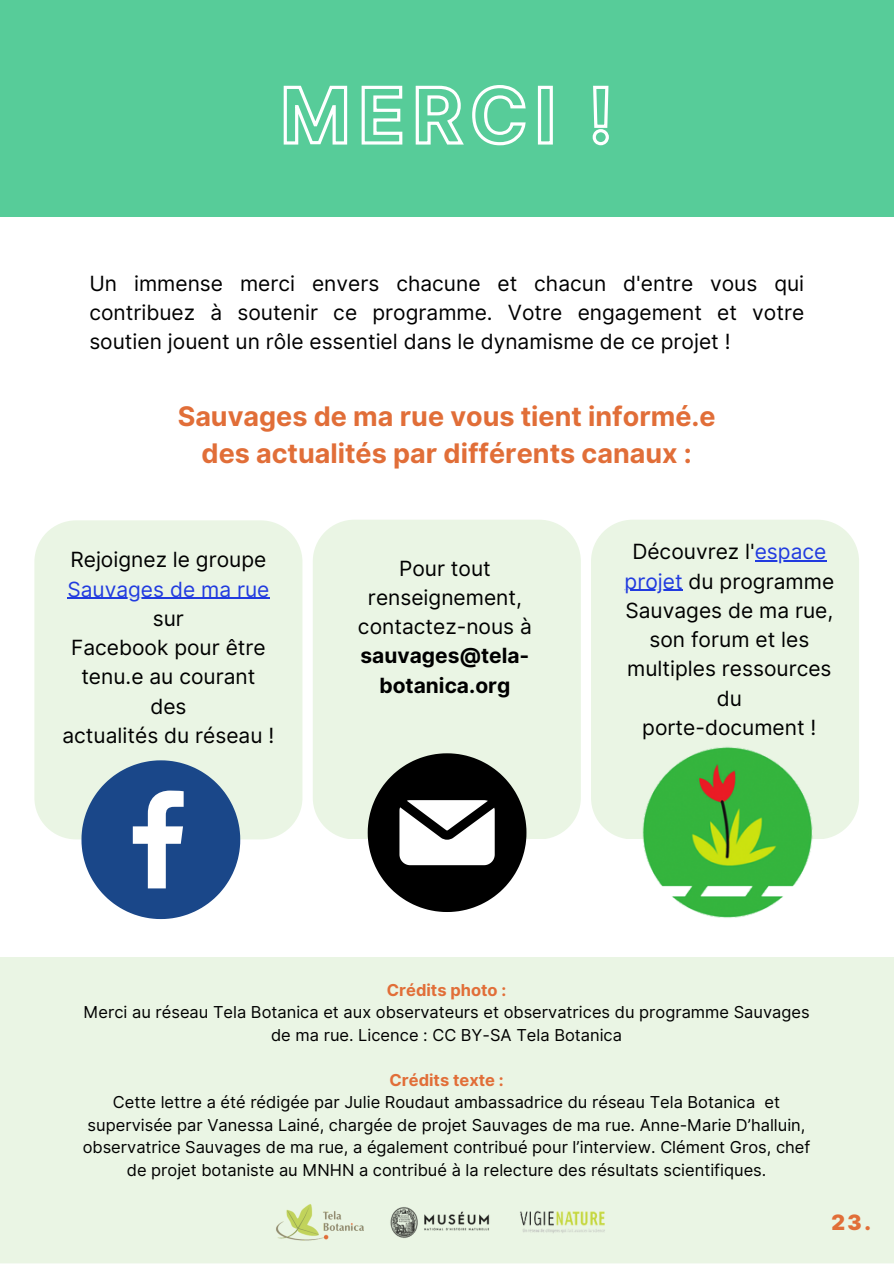
<style>
.page{position:relative;width:894px;height:1264px;background:#fff}
.page>*{position:absolute;margin:0;border:0;box-sizing:border-box;transform-origin:0 0}
.t1{font:700 27px/37.2px "Inter";color:#e16e38;text-align:center}
.t2{font:900 21.15px "Inter";color:#e16e38}
.t3{font:21px/29.2px "Inter";color:#000;text-align:center}
.t4{font:16.5px/22.5px "Inter";color:#000;text-align:center}
.t5{font:700 16.5px "Inter";color:#e16e38}
.s1{color:#213bdf}
.s2{font-weight:700}
</style>
<div class="page">
<div style="left:0;top:0;width:893px;height:216px;background:#57cc99"></div>
<div style="left:0;top:957px;width:893px;height:306px;background:#eaf5e4"></div>
<div style="left:313px;top:520px;width:267px;height:319px;background:#eaf5e4"></div>
<svg style="left:367px;top:753px;width:159px;height:159px"></svg>
<div style="left:34px;top:520px;width:268px;height:319px;background:#eaf5e4"></div>
<svg style="left:81px;top:760px;width:159px;height:159px"></svg>
<div style="left:591px;top:520px;width:267px;height:319px;background:#eaf5e4"></div>
<img style="left:641px;top:745px;width:175px;height:174px;border-radius:50%">
<hr style="left:67px;top:597px;width:202px;height:2px;background:#213bdf">
<hr style="left:754px;top:560px;width:72px;height:1px;background:#213bdf">
<hr style="left:624px;top:589px;width:58px;height:2px;background:#213bdf">
<svg style="left:283px;top:85px;width:326px;height:61px"></svg>
<img style="left:511px;top:1203px;width:120px;height:34px">
<img style="left:276px;top:1203px;width:87px;height:38px">
<img style="left:380px;top:1203px;width:120px;height:38px">
<p class="t3" style="left:89px;top:268px;width:716px;text-align:justify">Un immense merci envers chacune et chacun d'entre vous qui contribuez à soutenir ce programme. Votre engagement et votre soutien jouent un rôle essentiel dans le dynamisme de ce projet !</p>
<p class="t1" style="left:178px;top:397px;width:539px">Sauvages de ma rue vous tient informé.e des actualités par différents canaux :</p>
<h2 class="t3" style="left:70px;top:545px;width:197px">Rejoignez le groupe</h2>
<h4 class="t3" style="left:62px;top:574px;width:213px"><span class="s1">Sauvages de ma rue </span>sur<br>Facebook pour être tenu.e au courant des<br>actualités du réseau !</h4>
<h4 class="t3" style="left:358px;top:553px;width:175px">Pour tout renseignement, contactez-nous à <span class="s2">sauvages@tela&shy;botanica.org</span></h4>
<p class="t3" style="left:632px;top:537px;width:195px">Découvrez l'<span class="s1">espace</span></p>
<p class="t3" style="left:624px;top:566px;width:211px"><span class="s1">projet</span> du programme<br>Sauvages de ma rue, son forum et les multiples ressources du<br>porte-document !</p>
<h4 class="t5" style="left:386px;top:980px;width:121px">Crédits photo :</h4>
<p class="t4" style="left:83px;top:1001px;width:727px">Merci au réseau Tela Botanica et aux observateurs et observatrices du programme Sauvages de ma rue. Licence : CC BY-SA Tela Botanica</p>
<p class="t5" style="left:389px;top:1070px;width:116px">Crédits texte :</p>
<p class="t4" style="left:83px;top:1091px;width:729px">Cette lettre a été rédigée par Julie Roudaut ambassadrice du réseau Tela Botanica et supervisée par Vanessa Lainé, chargée de projet Sauvages de ma rue. Anne-Marie D’halluin, observatrice Sauvages de ma rue, a également contribué pour l’interview. Clément Gros, chef de projet botaniste au MNHN a contribué à la relecture des résultats scientifiques.</p>
<p class="t2" style="left:831px;top:1209px;width:41px">23.</p>
</div>
